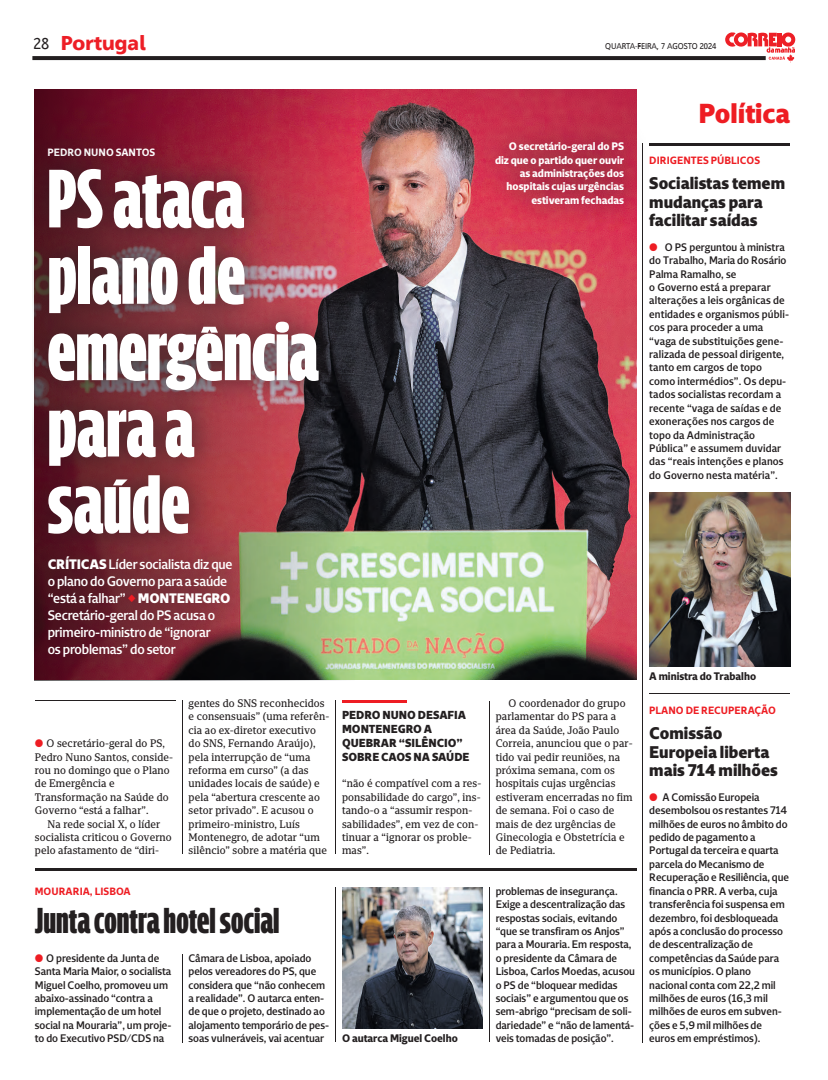
<style>
.page{position:relative;width:828px;height:1080px;background:#fff}
.page>*{position:absolute;margin:0;border:0;box-sizing:border-box;transform-origin:0 0}
.t1{font:700 84.8px/76.4px "Correio Title CM";color:#fff;scale:.95 1}
.t2{font:700 36.9px "Correio Title CM";color:#231f20;scale:.95 1}
.t3{font:800 28.3px "Correio Sans";color:#ee1d23;scale:.95 1}
.t4{font:20px "Agan 75";color:#ed1e26;scale:.95 1}
.t5{font:800 17.4px/18.5px "Correio Sans";color:#231f20;scale:.95 1}
.t6{font:500 14.1px/17px "Correio Sans";letter-spacing:-.015em;color:#fff;scale:.95 1}
.t7{font:800 12px/14.1px "Correio Sans";letter-spacing:-.005em;color:#231f20;scale:.95 1}
.t8{font:500 11.2px/13.4px "Correio Sans";color:#231f20;scale:.95 1}
.t9{font:11.2px/13.4px "Correio Slab";letter-spacing:.01em;color:#231f20;scale:.95 1}
.t10{font:800 11.2px/13.4px "Correio Sans";color:#fff;text-align:right;scale:.95 1}
.t11{font:800 11.2px "Correio Sans";color:#231f20;scale:.95 1}
.t12{font:700 10.9px "Correio Sans";letter-spacing:.005em;color:#ee1d23;scale:.95 1}
.t13{font:700 10.9px "Correio Sans";color:#fff;scale:.95 1}
.t14{font:8.3px "Aan 55";letter-spacing:-.02em;color:#231f20;scale:.91 1}
.s1{font-family:"Talis Regular W00";font-size:19.2px;color:#231f20}
.s2{font-weight:800}
.s3{color:#ee1d23}
</style>
<div class="page">
<img style="left:354px;top:90px;width:282px;height:590px">
<svg style="left:35px;top:90px;width:319px;height:590px;background:#916759"></svg>
<hr style="left:182px;top:954px;width:1px;height:88px;background:#231f20">
<img style="left:342px;top:887px;width:141px;height:142px">
<hr style="left:336px;top:887px;width:1px;height:155px;background:#231f20">
<hr style="left:489px;top:887px;width:1px;height:155px;background:#231f20">
<hr style="left:35px;top:868px;width:602px;height:2px;background:#231f20">
<hr style="left:342px;top:701px;width:64px;height:2px;background:#ee1d23">
<hr style="left:182px;top:701px;width:1px;height:153px;background:#231f20">
<hr style="left:489px;top:701px;width:1px;height:153px;background:#231f20">
<hr style="left:335px;top:701px;width:1px;height:153px;background:#231f20">
<img style="left:447px;top:97px;width:219px;height:159px">
<img style="left:34px;top:103px;width:209px;height:10px">
<img style="left:32px;top:113px;width:351px;height:482px">
<img style="left:32px;top:513px;width:245px;height:188px">
<hr style="left:649px;top:693px;width:141px;height:1px;background:#231f20">
<img style="left:649px;top:492px;width:141px;height:175px">
<hr style="left:643px;top:143px;width:1px;height:899px;background:#231f20">
<hr style="left:649px;top:144px;width:141px;height:2px;background:#231f20">
<svg style="left:32px;top:56px;width:693px;height:4px;background:#272324"></svg>
<svg style="left:725px;top:32px;width:70px;height:31px"></svg>
<svg style="left:128px;top:594px;width:8px;height:8px"></svg>
<h3 class="t4" style="left:33px;top:31px;width:121px"><span class="s1">28</span> Portugal</h3>
<p class="t14" style="left:605px;top:41px;width:124px">QUARTA-FEIRA, 7 AGOSTO 2024</p>
<p class="t13" style="left:47px;top:146px;width:115px">PEDRO NUNO SANTOS</p>
<h1 class="t1" style="left:48px;top:161px;width:286px">PS ataca plano de emergência para a saúde</h1>
<p class="t6" style="left:48px;top:556px;width:196px"><span class="s2">CRÍTICAS</span> Líder socialista diz que o plano do Governo para a saúde “está a falhar” <span class="s2">MONTENEGRO<br></span>Secretário-geral do PS acusa o primeiro-ministro de “ignorar<br>os problemas” do setor</p>
<p class="t10" style="left:495px;top:140px;width:137px">O secretário-geral do PS diz que o partido quer ouvir as administrações dos hospitais cujas urgências estiveram fechadas</p>
<p class="t9" style="left:35px;top:737px;width:147px"><span class="s3">◆</span> O secretário-geral do PS,<br>Pedro Nuno Santos, conside&shy;rou no domingo que o Plano de Emergência e<br>Transformação na Saúde do<br>Governo “está a falhar”.</p>
<p class="t9" style="left:35px;top:817px;width:146px;text-indent:13px">Na rede social X, o líder socialista criticou o Governo pelo afastamento de “diri-</p>
<p class="t12" style="left:35px;top:884px;width:102px">MOURARIA, LISBOA</p>
<p class="t9" style="left:189px;top:696px;width:150px">gentes do SNS reconhecidos e consensuais” (uma referên&shy;cia ao ex-diretor executivo do SNS, Fernando Araújo), pela interrupção de “uma reforma em curso” (a das unidades locais de saúde) e pela “abertura crescente ao setor privado”. E acusou o primeiro-ministro, Luís<br>Montenegro, de adotar “um silêncio” sobre a matéria que</p>
<h2 class="t2" style="left:35px;top:900px;width:259px">Junta contra hotel social</h2>
<p class="t8" style="left:35px;top:951px;width:145px"><span class="s3">◆</span> O presidente da Junta de<br>Santa Maria Maior, o socialista<br>Miguel Coelho, promoveu um abaixo-assinado “contra a implementação de um hotel social na Mouraria”, um proje&shy;to do Executivo PSD/CDS na</p>
<p class="t8" style="left:189px;top:951px;width:150px">Câmara de Lisboa, apoiado pelos vereadores do PS, que considera que “não conhecem a realidade”. O autarca enten&shy;de que o projeto, destinado ao alojamento temporário de pes&shy;soas vulneráveis, vai acentuar</p>
<p class="t7" style="left:342px;top:708px;width:136px">PEDRO NUNO DESAFIA<br>MONTENEGRO A<br>QUEBRAR “SILÊNCIO”<br>SOBRE CAOS NA SAÚDE</p>
<p class="t9" style="left:342px;top:777px;width:148px">“não é compatível com a res&shy;ponsabilidade do cargo”, ins&shy;tando-o a “assumir respon&shy;sabilidades”, em vez de con&shy;tinuar a “ignorar os proble&shy;mas”.</p>
<p class="t11" style="left:342px;top:1031px;width:123px">O autarca Miguel Coelho</p>
<p class="t9" style="left:496px;top:696px;width:146px;text-indent:13px">O coordenador do grupo parlamentar do PS para a área da Saúde, João Paulo<br>Correia, anunciou que o par&shy;tido vai pedir reuniões, na próxima semana, com os hospitais cujas urgências estiveram encerradas no fim de semana. Foi o caso de mais de dez urgências de<br>Ginecologia e Obstetrícia e de Pediatria.</p>
<p class="t8" style="left:496px;top:884px;width:148px">problemas de insegurança.<br>Exige a descentralização das respostas sociais, evitando “que se transfiram os Anjos” para a Mouraria. Em resposta, o presidente da Câmara de<br>Lisboa, Carlos Moedas, acusou o PS de “bloquear medidas sociais” e argumentou que os sem-abrigo “precisam de soli&shy;dariedade” e “não de lamentá&shy;veis tomadas de posição”.</p>
<h3 class="t3" style="left:699px;top:95px;width:98px">Política</h3>
<p class="t12" style="left:649px;top:154px;width:118px">DIRIGENTES PÚBLICOS</p>
<h3 class="t5" style="left:649px;top:174px;width:145px">Socialistas temem mudanças para facilitar saídas</h3>
<p class="t8" style="left:649px;top:240px;width:149px"><span class="s3">◆</span> O PS perguntou à ministra do Trabalho, Maria do Rosário<br>Palma Ramalho, se<br>o Governo está a preparar alterações a leis orgânicas de entidades e organismos públi&shy;cos para proceder a uma “vaga de substituições gene&shy;ralizada de pessoal dirigente, tanto em cargos de topo como intermédios”. Os depu&shy;tados socialistas recordam a recente “vaga de saídas e de exonerações nos cargos de topo da Administração<br>Pública” e assumem duvidar das “reais intenções e planos do Governo nesta matéria”.</p>
<p class="t11" style="left:649px;top:669px;width:114px">A ministra do Trabalho</p>
<p class="t12" style="left:649px;top:704px;width:135px">PLANO DE RECUPERAÇÃO</p>
<h3 class="t5" style="left:649px;top:724px;width:137px">Comissão<br>Europeia liberta mais 714 milhões</h3>
<p class="t8" style="left:649px;top:790px;width:149px"><span class="s3">◆</span> A Comissão Europeia desembolsou os restantes 714 milhões de euros no âmbito do pedido de pagamento a<br>Portugal da terceira e quarta parcela do Mecanismo de<br>Recuperação e Resiliência, que financia o PRR. A verba, cuja transferência foi suspensa em dezembro, foi desbloqueada após a conclusão do processo de descentralização de competências da Saúde para os municípios. O plano nacional conta com 22,2 mil milhões de euros (16,3 mil milhões de euros em subven&shy;ções e 5,9 mil milhões de euros em empréstimos).</p>
</div>
